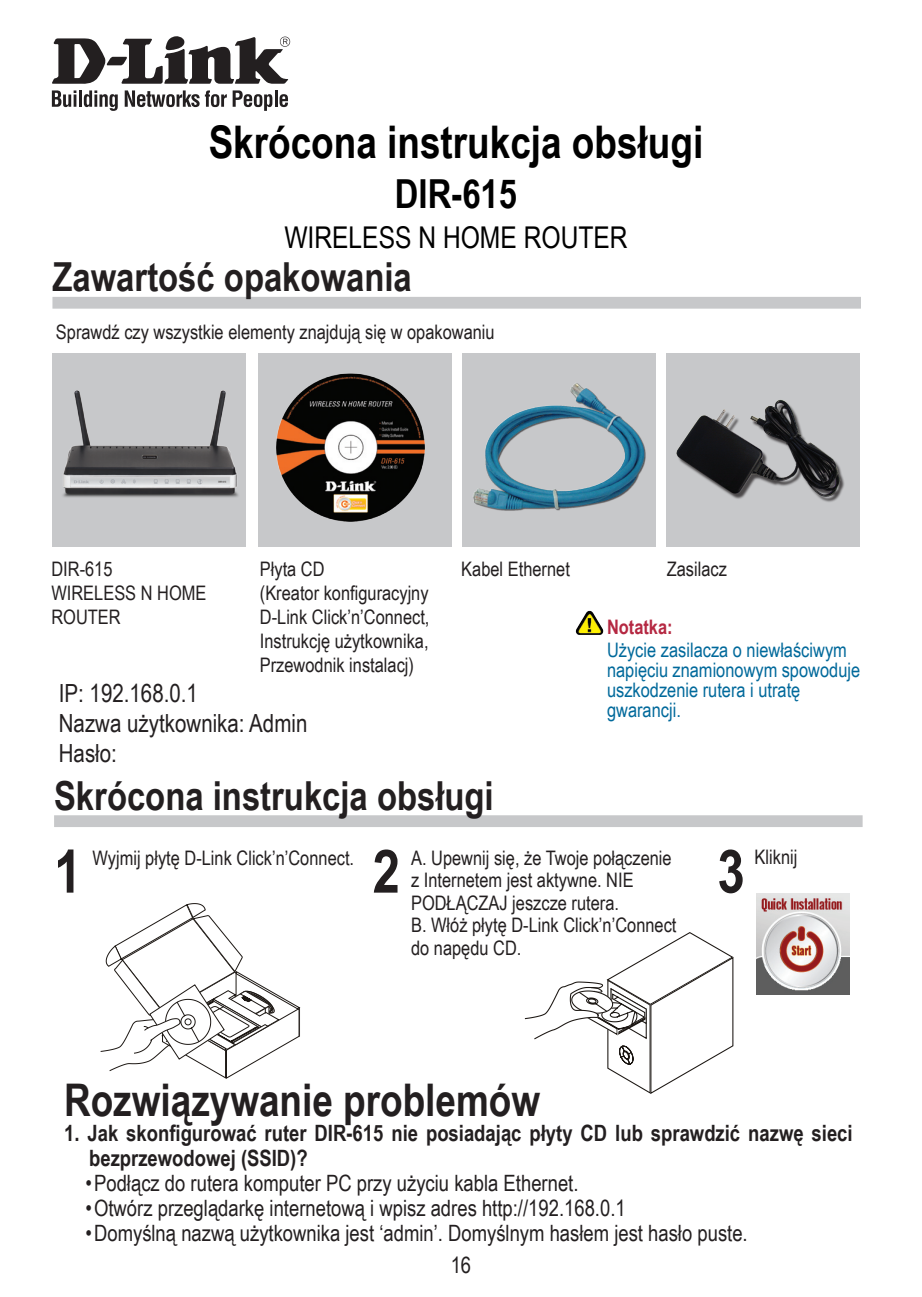
<style>
.page{position:relative;width:922px;height:1297px;background:#fff}
.page>*{position:absolute;margin:0;border:0;box-sizing:border-box;transform-origin:0 0}
.t1{font:700 60px "Arial Narrow";color:#231f20}
.t2{font:700 45px "Arial Narrow";color:#000}
.t3{font:700 45px "Arial Narrow";color:#231f20}
.t4{font:700 40px "Arial Narrow";color:#231f20}
.t5{font:700 40px "Arial Narrow";color:#000}
.t6{font:30px "Arial Narrow";color:#000}
.t7{font:25px/30px "Arial Narrow";color:#231f20}
.t8{font:22.5px "Arial Narrow";color:#231f20}
.t9{font:700 22.5px/25px "Arial Narrow";color:#231f20}
.t10{font:20px/24px "Arial Narrow";color:#231f20}
.t11{font:20px/20px "Arial Narrow";color:#00699b}
.t12{font:700 20px "Arial Narrow";color:#b52842}
</style>
<div class="page">
<svg style="left:52px;top:90px;width:24px;height:17px"></svg>
<hr style="left:79px;top:90px;width:3px;height:17px;background:#231f20">
<svg style="left:84px;top:90px;width:34px;height:21px"></svg>
<svg style="left:125px;top:90px;width:74px;height:17px"></svg>
<svg style="left:205px;top:90px;width:67px;height:21px"></svg>
<hr style="left:274px;top:90px;width:3px;height:17px;background:#231f20">
<svg style="left:279px;top:94px;width:9px;height:13px"></svg>
<svg style="left:52px;top:36px;width:238px;height:48px"></svg>
<div style="left:54px;top:815px;width:808px;height:12px;background:#c7c8ca"></div>
<div style="left:52px;top:353px;width:194px;height:194px;background:#c7c8ca"></div>
<div style="left:258px;top:353px;width:193px;height:194px;background:#c7c8ca"></div>
<div style="left:461px;top:353px;width:194px;height:194px;background:#c7c8ca"></div>
<div style="left:666px;top:353px;width:194px;height:194px;background:#c7c8ca"></div>
<img style="left:676px;top:400px;width:169px;height:102px">
<img style="left:473px;top:383px;width:173px;height:128px">
<div style="left:52px;top:297px;width:808px;height:12px;background:#c7c8ca"></div>
<img style="left:575px;top:611px;width:28px;height:24px">
<svg style="left:100px;top:903px;width:200px;height:176px"></svg>
<svg style="left:524px;top:932px;width:210px;height:162px"></svg>
<img style="left:63px;top:390px;width:176px;height:108px">
<img style="left:756px;top:893px;width:93px;height:102px">
<img style="left:276px;top:373px;width:149px;height:149px">
<h2 class="t2" style="left:209px;top:108px;width:496px">Skrócona instrukcja obsługi</h2>
<h3 class="t5" style="left:395px;top:164px;width:124px">DIR-615</h3>
<h3 class="t6" style="left:284px;top:215px;width:345px">WIRELESS N HOME ROUTER</h3>
<h3 class="t4" style="left:52px;top:247px;width:361px">Zawartość opakowania</h3>
<p class="t10" style="left:56px;top:319px;width:440px">Sprawdź czy wszystkie elementy znajdują się w opakowaniu</p>
<p class="t10" style="left:260px;top:556px;width:171px">Płyta CD<br>(Kreator konfiguracyjny<br>D-Link Click’n’Connect,<br>Instrukcję użytkownika,<br>Przewodnik instalacj)</p>
<p class="t10" style="left:461px;top:556px;width:110px">Kabel Ethernet</p>
<p class="t10" style="left:666px;top:556px;width:62px">Zasilacz</p>
<p class="t10" style="left:51px;top:556px;width:156px">DIR-61 5<br>WIRELESS N HOME<br>ROUTER</p>
<p class="t12" style="left:607px;top:612px;width:67px">Notatka:</p>
<p class="t11" style="left:607px;top:639px;width:255px">Użycie zasilacza o niewłaściwym napięciu znamionowym spowoduje uszkodzenie rutera i utratę gwarancji.</p>
<p class="t7" style="left:59px;top:678px;width:250px">IP: 1 92.1 68.0.1<br>Nazwa użytkownika: Admin<br>Hasło:</p>
<h3 class="t4" style="left:54px;top:765px;width:441px">Skrócona instrukcja obsługi</h3>
<h1 class="t1" style="left:54px;top:826px;width:29px">1</h1>
<p class="t10" style="left:93px;top:845px;width:263px">Wyjmij płytę D-Link Click’n’Connect.</p>
<h1 class="t1" style="left:372px;top:826px;width:29px">2</h1>
<p class="t10" style="left:411px;top:846px;width:267px;line-height:22.5px">A. Upewnij się, że Twoje połączenie z Internetem jest aktywne. NIE<br>PODŁĄCZAJ jeszcze rutera.<br>B. Włóż płytę D-Link Click’n’Connect do napędu CD.</p>
<p class="t10" style="left:754px;top:845px;width:44px">Kliknij</p>
<h1 class="t1" style="left:717px;top:826px;width:29px">3</h1>
<h2 class="t3" style="left:64px;top:1066px;width:477px">Rozwiązywanie problemów</h2>
<p class="t9" style="left:89px;top:1119px;width:764px;text-indent:-25px">1. Jak skonfigurować ruter DIR-615 nie posiadając płyty CD lub sprawdzić nazwę sieci bezprzewodowej (SSID)?</p>
<p class="t8" style="left:85px;top:1166px;width:494px">•Podłącz do rutera komputer PC przy użyciu kabla Ethernet.</p>
<p class="t8" style="left:85px;top:1191px;width:541px">•Otwórz przeglądarkę internetową i wpisz adres http://192.168.0.1</p>
<p class="t8" style="left:85px;top:1216px;width:663px">•Domyślną nazwą użytkownika jest ‘admin’. Domyślnym hasłem jest hasło puste.</p>
<p class="t8" style="left:450px;top:1248px;width:22px">16</p>
</div>
